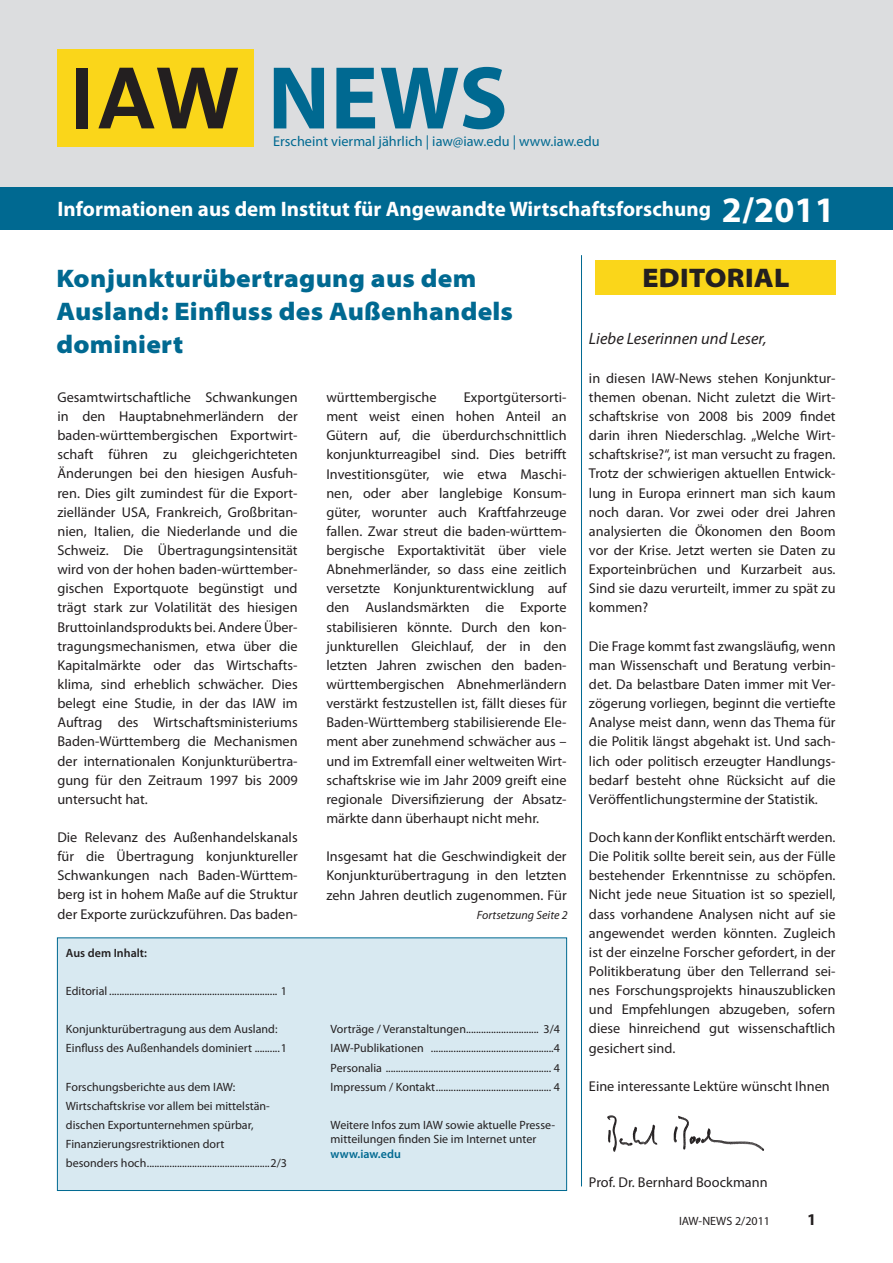
<style>
.page{position:relative;width:893px;height:1263px;background:#fff}
.page>*{position:absolute;margin:0;border:0;box-sizing:border-box;transform-origin:0 0}
.t1{font:700 90px "Myriad Pro";color:#006991}
.t2{font:700 36px "Myriad Pro";color:#fff}
.t3{font:900 semi-expanded 27px "Myriad Pro";letter-spacing:.01em;color:#231f20}
.t4{font:900 semi-expanded 25.5px/33px "Myriad Pro";letter-spacing:.01em;color:#006991}
.t5{font:700 21px "Myriad Pro";color:#fff}
.t6{font:italic 16.5px "Myriad Pro";color:#231f20}
.t7{font:700 16.5px "Myriad Pro";color:#231f20}
.t8{font:14.25px/19.2px "Myriad Pro";color:#231f20;text-align:justify}
.t9{font:14.25px "Myriad Pro";color:#006991}
.t10{font:12px/19.2px "Myriad Pro";color:#231f20}
.t11{font:italic 12px "Myriad Pro";color:#231f20}
.t12{font:600 12px "Myriad Pro";color:#231f20}
.t13{font:600 12px "Myriad Pro";color:#006991}
</style>
<div class="page">
<div style="left:0;top:0;width:893px;height:214px;background:#dcdddf"></div>
<div style="left:57px;top:49px;width:197px;height:98px;background:#fad61a"></div>
<div style="left:76px;top:68px;width:12px;height:60px;background:#231f20"></div>
<svg style="left:98px;top:68px;width:140px;height:60px"></svg>
<div style="left:57px;top:938px;width:510px;height:253px;background:#d8e9f1;border:1px solid #006991"></div>
<div style="left:0;top:187px;width:893px;height:43px;background:#006991"></div>
<div style="left:595px;top:260px;width:241px;height:34px;background:#fad61a"></div>
<hr style="left:581px;top:255px;width:1px;height:931px;background:#006991">
<img style="left:607px;top:1115px;width:157px;height:37px">
<h1 class="t1" style="left:268px;top:39px;width:241px">NEWS</h1>
<p class="t9" style="left:273px;top:132px;width:328px">Erscheint viermal jährlich | iaw@iaw.edu | www.iaw.edu</p>
<h3 class="t5" style="left:57px;top:195px;width:655px">Informationen aus dem Institut für Angewandte Wirtschaftsforschung</h3>
<h2 class="t2" style="left:722px;top:186px;width:114px">2/2011</h2>
<h3 class="t4" style="left:56px;top:262px;width:458px">Konjunkturübertragung aus dem<br>Ausland: Einfluss des Außenhandels dominiert</h3>
<p class="t8" style="left:57px;top:387px;width:242px">Gesamtwirtschaftliche Schwankungen in den Hauptabnehmerländern der baden-württembergischen Exportwirt&shy;schaft führen zu gleichgerichteten Änderungen bei den hiesigen Ausfuh&shy;ren. Dies gilt zumindest für die Export&shy;zielländer USA, Frankreich, Großbritan&shy;nien, Italien, die Niederlande und die Schweiz. Die Übertragungsintensität wird von der hohen baden-württember&shy;gischen Exportquote begünstigt und trägt stark zur Volatilität des hiesigen Bruttoinlandsprodukts bei. Andere Über&shy;tragungsmechanismen, etwa über die Kapitalmärkte oder das Wirtschafts&shy;klima, sind erheblich schwächer. Dies belegt eine Studie, in der das IAW im Auftrag des Wirtschaftsministeriums Baden-Württemberg die Mechanismen der internationalen Konjunkturübertra&shy;gung für den Zeitraum 1997 bis 2009 untersucht hat.</p>
<p class="t8" style="left:57px;top:827px;width:242px">Die Relevanz des Außenhandelskanals für die Übertragung konjunktureller Schwankungen nach Baden-Württem&shy;berg ist in hohem Maße auf die Struktur der Exporte zurückzuführen. Das baden-</p>
<p class="t8" style="left:326px;top:387px;width:112px">württembergische</p>
<p class="t8" style="left:326px;top:387px;width:242px;text-indent:137px">Exportgütersorti&shy;ment weist einen hohen Anteil an Gütern auf, die überdurchschnittlich konjunkturreagibel sind. Dies betrifft Investitionsgüter, wie etwa Maschi&shy;nen, oder aber langlebige Konsum&shy;güter, worunter auch Kraftfahrzeuge fallen. Zwar streut die baden-württem&shy;bergische Exportaktivität über viele Abnehmerländer, so dass eine zeitlich versetzte Konjunkturentwicklung auf den Auslandsmärkten die Exporte stabilisieren könnte. Durch den kon&shy;junkturellen Gleichlauf, der in den letzten Jahren zwischen den baden&shy;württembergischen Abnehmerländern verstärkt festzustellen ist, fällt dieses für Baden-Württemberg stabilisierende Ele&shy;ment aber zunehmend schwächer aus – und im Extremfall einer weltweiten Wirt&shy;schaftskrise wie im Jahr 2009 greift eine regionale Diversifizierung der Absatz&shy;märkte dann überhaupt nicht mehr.</p>
<p class="t8" style="left:326px;top:847px;width:242px">Insgesamt hat die Geschwindigkeit der Konjunkturübertragung in den letzten zehn Jahren deutlich zugenommen. Für</p>
<p class="t11" style="left:477px;top:907px;width:92px">Fortsetzung Seite 2</p>
<p class="t12" style="left:66px;top:945px;width:83px">Aus dem Inhalt:</p>
<p class="t10" style="left:66px;top:981px;width:223px">Editorial ................................................................... 1</p>
<p class="t10" style="left:66px;top:1019px;width:223px">Konjunkturübertragung aus dem Ausland:<br>Einfluss des Außenhandels dominiert ..........1</p>
<p class="t10" style="left:66px;top:1077px;width:223px">Forschungsberichte aus dem IAW:<br>Wirtschaftskrise vor allem bei mittelstän&shy;dischen Exportunternehmen spürbar, Finanzierungsrestriktionen dort<br>besonders hoch.................................................2/3</p>
<p class="t10" style="left:331px;top:1019px;width:231px;text-align:justify">Vorträge / Veranstaltungen............................. 3/4<br>IAW-Publikationen .................................................4<br>Personalia .................................................................. 4<br>Impressum / Kontakt.............................................. 4</p>
<p class="t10" style="left:331px;top:1117px;width:226px;line-height:14.4px">Weitere Infos zum IAW sowie aktuelle Presse&shy;mitteilungen finden Sie im Internet unter</p>
<p class="t13" style="left:331px;top:1146px;width:72px">www.iaw.edu</p>
<h3 class="t3" style="left:642px;top:262px;width:149px">EDITORIAL</h3>
<p class="t6" style="left:589px;top:329px;width:179px">Liebe Leserinnen und Leser,</p>
<p class="t8" style="left:589px;top:368px;width:248px">in diesen IAW-News stehen Konjunktur&shy;themen obenan. Nicht zuletzt die Wirt&shy;schaftskrise von 2008 bis 2009 findet darin ihren Niederschlag. „Welche Wirt&shy;schaftskrise?“, ist man versucht zu fragen.<br>Trotz der schwierigen aktuellen Entwick&shy;lung in Europa erinnert man sich kaum noch daran. Vor zwei oder drei Jahren analysierten die Ökonomen den Boom vor der Krise. Jetzt werten sie Daten zu Exporteinbrüchen und Kurzarbeit aus.<br>Sind sie dazu verurteilt, immer zu spät zu kommen?</p>
<p class="t8" style="left:589px;top:636px;width:248px">Die Frage kommt fast zwangsläufig, wenn man Wissenschaft und Beratung verbin&shy;det. Da belastbare Daten immer mit Ver&shy;zögerung vorliegen, beginnt die vertiefte Analyse meist dann, wenn das Thema für die Politik längst abgehakt ist. Und sach&shy;lich oder politisch erzeugter Handlungs&shy;bedarf besteht ohne Rücksicht auf die Veröffentlichungstermine der Statistik.</p>
<p class="t8" style="left:589px;top:827px;width:248px">Doch kann der Konflikt entschärft werden.<br>Die Politik sollte bereit sein, aus der Fülle bestehender Erkenntnisse zu schöpfen.<br>Nicht jede neue Situation ist so speziell, dass vorhandene Analysen nicht auf sie angewendet werden könnten. Zugleich ist der einzelne Forscher gefordert, in der Politikberatung über den Tellerrand sei&shy;nes Forschungsprojekts hinauszublicken und Empfehlungen abzugeben, sofern diese hinreichend gut wissenschaftlich gesichert sind.</p>
<p class="t8" style="left:589px;top:1076px;width:242px">Eine interessante Lektüre wünscht Ihnen</p>
<p class="t8" style="left:589px;top:1172px;width:180px">Prof. Dr. Bernhard Boockmann</p>
<p class="t10" style="left:679px;top:1211px;width:92px">IAW-NEWS 2/2011</p>
<p class="t7" style="left:807px;top:1208px;width:11px">1</p>
</div>
